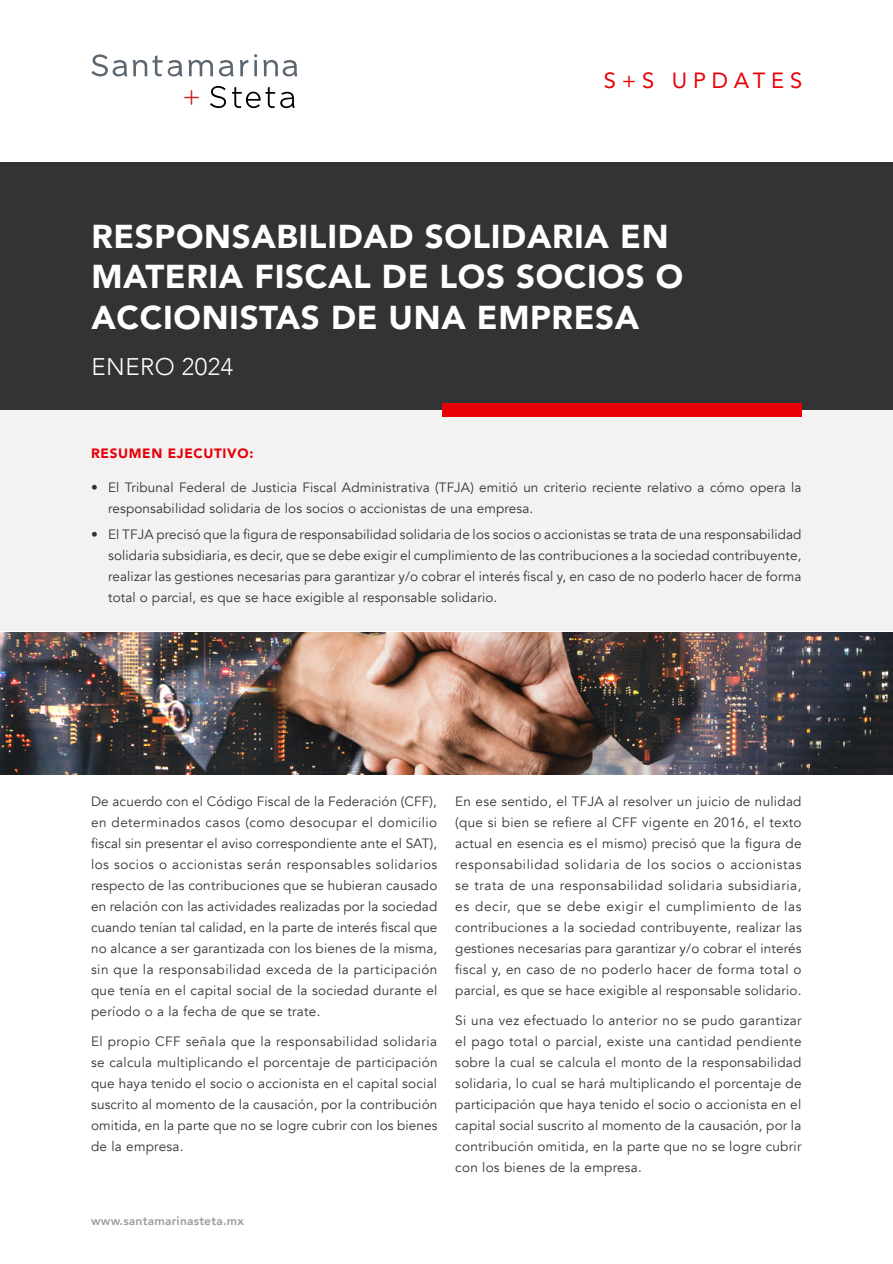
<style>
.page{position:relative;width:893px;height:1264px;background:#fff}
.page>*{position:absolute;margin:0;border:0;box-sizing:border-box;transform-origin:0 0}
.t1{font:900 33px/40.5px "Avenir";letter-spacing:.02em;color:#fff}
.t2{font:300 24px "Avenir";letter-spacing:.02em;color:#fff}
.t3{font:21.9px "Avenir";letter-spacing:.26em;color:#e80008}
.t4{font:13.5px/21px "Avenir";letter-spacing:.01em;color:#333;text-align:justify}
.t5{font:900 13.5px "Avenir";letter-spacing:.05em;color:#e80008}
.t6{font:800 12px "Avenir";letter-spacing:.02em;color:#9d9d9c}
</style>
<div class="page">
<img style="left:0;top:633px;width:893px;height:141px">
<div style="left:0;top:384px;width:893px;height:246px;background:#f2f2f2"></div>
<svg style="left:184px;top:90px;width:15px;height:15px"></svg>
<svg style="left:188px;top:60px;width:25px;height:16px"></svg>
<svg style="left:240px;top:60px;width:8px;height:16px"></svg>
<svg style="left:133px;top:55px;width:29px;height:21px"></svg>
<hr style="left:254px;top:60px;width:3px;height:16px;background:#5c6670">
<svg style="left:91px;top:54px;width:36px;height:22px"></svg>
<svg style="left:168px;top:60px;width:14px;height:16px"></svg>
<svg style="left:219px;top:60px;width:15px;height:16px"></svg>
<svg style="left:263px;top:60px;width:34px;height:16px"></svg>
<svg style="left:210px;top:86px;width:16px;height:22px"></svg>
<svg style="left:232px;top:87px;width:63px;height:21px"></svg>
<div style="left:0;top:162px;width:893px;height:248px;background:#333"></div>
<div style="left:442px;top:403px;width:359px;height:13px;background:#e80008"></div>
<h3 class="t3" style="left:604px;top:62px;width:200px">S+S UPDATES</h3>
<h1 class="t1" style="left:91px;top:215px;width:593px">RESPONSABILIDAD SOLIDARIA EN<br>MATERIA FISCAL DE LOS SOCIOS O<br>ACCIONISTAS DE UNA EMPRESA</h1>
<h2 class="t2" style="left:91px;top:352px;width:143px">ENERO 2024</h2>
<p class="t5" style="left:91px;top:442px;width:164px">RESUMEN EJECUTIVO:</p>
<p class="t4" style="left:108px;top:477px;width:695px;text-indent:-17px">• El Tribunal Federal de Justicia Fiscal Administrativa (TFJA) emitió un criterio reciente relativo a cómo opera la responsabilidad solidaria de los socios o accionistas de una empresa.</p>
<p class="t4" style="left:108px;top:523px;width:695px;text-indent:-17px">• El TFJA precisó que la figura de responsabilidad solidaria de los socios o accionistas se trata de una responsabilidad solidaria subsidiaria, es decir, que se debe exigir el cumplimiento de las contribuciones a la sociedad contribuyente, realizar las gestiones necesarias para garantizar y/o cobrar el interés fiscal y, en caso de no poderlo hacer de forma total o parcial, es que se hace exigible al responsable solidario.</p>
<p class="t4" style="left:91px;top:791px;width:348px">De acuerdo con el Código Fiscal de la Federación (CFF), en determinados casos (como desocupar el domicilio fiscal sin presentar el aviso correspondiente ante el SAT), los socios o accionistas serán responsables solidarios respecto de las contribuciones que se hubieran causado en relación con las actividades realizadas por la sociedad cuando tenían tal calidad, en la parte de interés fiscal que no alcance a ser garantizada con los bienes de la misma, sin que la responsabilidad exceda de la participación que tenía en el capital social de la sociedad durante el período o a la fecha de que se trate.</p>
<p class="t4" style="left:91px;top:1030px;width:348px">El propio CFF señala que la responsabilidad solidaria se calcula multiplicando el porcentaje de participación que haya tenido el socio o accionista en el capital social suscrito al momento de la causación, por la contribución omitida, en la parte que no se logre cubrir con los bienes de la empresa.</p>
<p class="t6" style="left:91px;top:1210px;width:154px">www.santamarinasteta.mx</p>
<p class="t4" style="left:455px;top:791px;width:348px">En ese sentido, el TFJA al resolver un juicio de nulidad (que si bien se refiere al CFF vigente en 2016, el texto actual en esencia es el mismo) precisó que la figura de responsabilidad solidaria de los socios o accionistas se trata de una responsabilidad solidaria subsidiaria, es decir, que se debe exigir el cumplimiento de las contribuciones a la sociedad contribuyente, realizar las gestiones necesarias para garantizar y/o cobrar el interés fiscal y, en caso de no poderlo hacer de forma total o parcial, es que se hace exigible al responsable solidario.</p>
<p class="t4" style="left:455px;top:1009px;width:348px">Si una vez efectuado lo anterior no se pudo garantizar el pago total o parcial, existe una cantidad pendiente sobre la cual se calcula el monto de la responsabilidad solidaria, lo cual se hará multiplicando el porcentaje de participación que haya tenido el socio o accionista en el capital social suscrito al momento de la causación, por la contribución omitida, en la parte que no se logre cubrir con los bienes de la empresa.</p>
</div>
